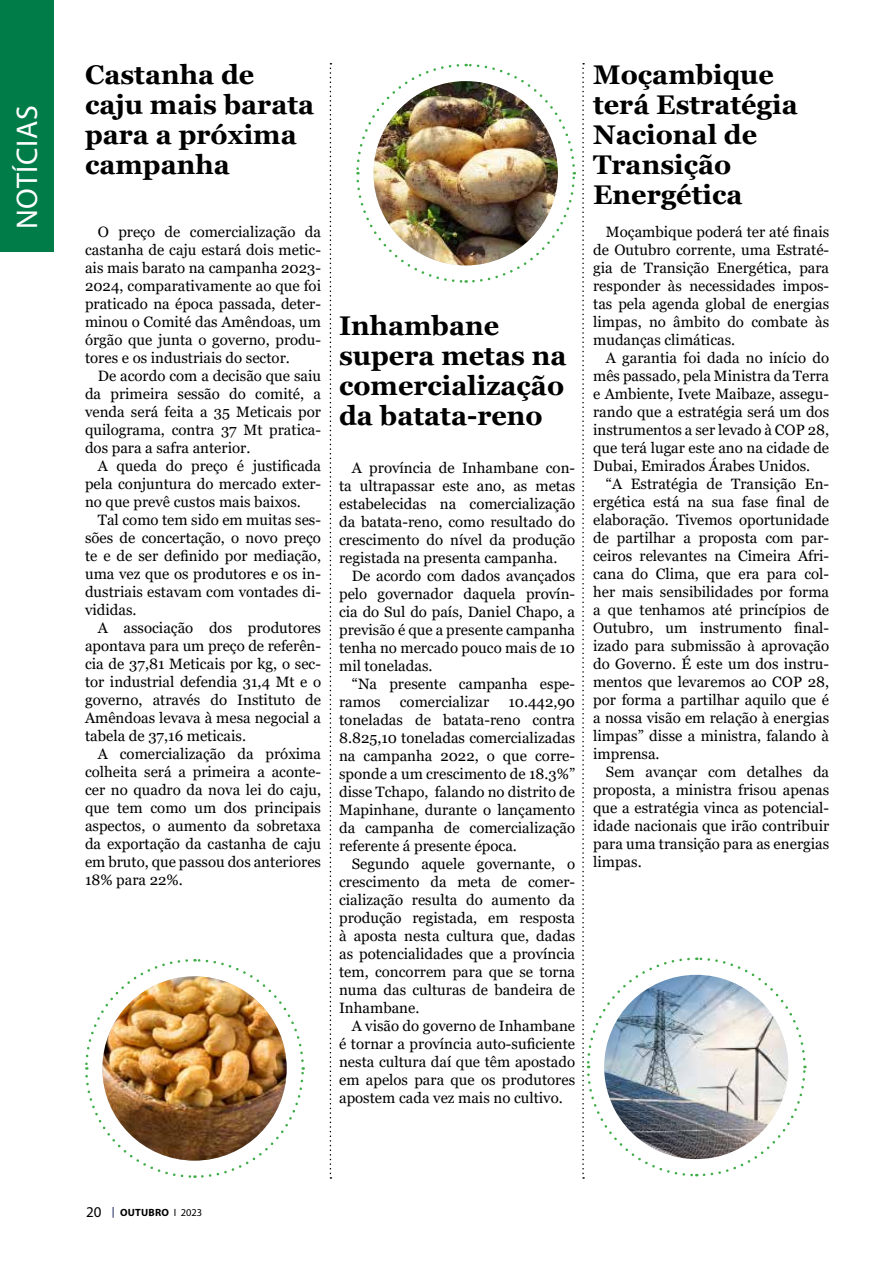
<style>
.page{position:relative;width:893px;height:1263px;background:#fff}
.page>*{position:absolute;margin:0;border:0;box-sizing:border-box;transform-origin:0 0}
.t1{font:30px "Myriad Pro";letter-spacing:.02em;color:#fff}
.t2{font:700 27px/30px "Georgia";color:#000}
.t3{font:15px/18px "Georgia";color:#000;text-align:justify}
.t4{font:700 10.5px "Myriad Pro";letter-spacing:.02em;color:#000}
.s1{font-weight:400;font-size:15px}
.s2{font-weight:400}
</style>
<div class="page">
<div style="left:0;top:0;width:53px;height:252px;background:#007c48"></div>
<svg style="left:85px;top:959px;width:220px;height:219px"></svg>
<svg style="left:356px;top:63px;width:220px;height:220px"></svg>
<img style="left:102px;top:976px;width:185px;height:184px;border-radius:92px">
<img style="left:373px;top:81px;width:185px;height:184px;border-radius:92px">
<svg style="left:330px;top:63px;width:1px;height:1116px"></svg>
<svg style="left:582px;top:63px;width:225px;height:1116px"></svg>
<h1 class="t1" style="left:9px;top:229px;width:125px;rotate:-90deg">NOTÍCIAS</h1>
<h2 class="t2" style="left:85px;top:60px;width:231px">Castanha de caju mais barata para a próxima campanha</h2>
<h2 class="t2" style="left:593px;top:60px;width:206px">Moçambique terá Estratégia<br>Nacional de<br>Transição<br>Energética</h2>
<p class="t3" style="left:85px;top:223px;width:238px;text-indent:13px">O preço de comercialização da castanha de caju estará dois metic&shy;ais mais barato na campanha 2023- 2024, comparativamente ao que foi praticado na época passada, deter&shy;minou o Comité das Amêndoas, um órgão que junta o governo, produ&shy;tores e os industriais do sector.</p>
<p class="t3" style="left:85px;top:367px;width:238px;text-indent:13px">De acordo com a decisão que saiu da primeira sessão do comité, a venda será feita a 35 Meticais por quilograma, contra 37 Mt pratica&shy;dos para a safra anterior.</p>
<p class="t3" style="left:85px;top:457px;width:238px;text-indent:13px">A queda do preço é justificada pela conjuntura do mercado exter&shy;no que prevê custos mais baixos.</p>
<p class="t3" style="left:85px;top:511px;width:238px;text-indent:13px">Tal como tem sido em muitas ses&shy;sões de concertação, o novo preço te e de ser definido por mediação, uma vez que os produtores e os in&shy;dustriais estavam com vontades di&shy;vididas.</p>
<p class="t3" style="left:85px;top:619px;width:238px;text-indent:13px">A associação dos produtores apontava para um preço de referên&shy;cia de 37,81 Meticais por kg, o sec&shy;tor industrial defendia 31,4 Mt e o governo, através do Instituto de Amêndoas levava à mesa negocial a tabela de 37,16 meticais.</p>
<p class="t3" style="left:85px;top:745px;width:238px;text-indent:13px">A comercialização da próxima colheita será a primeira a aconte&shy;cer no quadro da nova lei do caju, que tem como um dos principais aspectos, o aumento da sobretaxa da exportação da castanha de caju em bruto, que passou dos anteriores 18% para 22%.</p>
<h2 class="t2" style="left:339px;top:310px;width:229px">Inhambane supera metas na comercialização da batata-reno</h2>
<p class="t3" style="left:339px;top:459px;width:238px;text-indent:13px">A província de Inhambane con&shy;ta ultrapassar este ano, as metas estabelecidas na comercialização da batata-reno, como resultado do crescimento do nível da produção registada na presenta campanha.</p>
<p class="t3" style="left:339px;top:567px;width:238px;text-indent:13px">De acordo com dados avançados pelo governador daquela provín&shy;cia do Sul do país, Daniel Chapo, a previsão é que a presente campanha tenha no mercado pouco mais de 10 mil toneladas.</p>
<p class="t3" style="left:339px;top:675px;width:238px;text-indent:13px">“Na presente campanha espe&shy;ramos</p>
<p class="t3" style="left:400px;top:693px;width:91px">comercializar</p>
<p class="t3" style="left:339px;top:693px;width:238px;text-indent:169px">10.442,90 toneladas de batata-reno contra 8.825,10 toneladas comercializadas na campanha 2022, o que corre&shy;sponde a um crescimento de 18.3%” disse Tchapo, falando no distrito de Mapinhane, durante o lançamento da campanha de comercialização referente á presente época.</p>
<p class="t3" style="left:339px;top:855px;width:238px;text-indent:13px">Segundo aquele governante, o crescimento da meta de comer&shy;cialização resulta do aumento da produção registada, em resposta à aposta nesta cultura que, dadas as potencialidades que a província tem, concorrem para que se torna numa das culturas de bandeira de Inhambane.</p>
<p class="t3" style="left:339px;top:1017px;width:238px;text-indent:13px">A visão do governo de Inhambane é tornar a província auto-suficiente nesta cultura daí que têm apostado em apelos para que os produtores apostem cada vez mais no cultivo.</p>
<p class="t3" style="left:593px;top:223px;width:238px;text-indent:13px">Moçambique poderá ter até finais de Outubro corrente, uma Estraté&shy;gia de Transição Energética, para responder às necessidades impos&shy;tas pela agenda global de energias limpas, no âmbito do combate às mudanças climáticas.</p>
<p class="t3" style="left:593px;top:349px;width:238px;text-indent:13px">A garantia foi dada no início do mês passado, pela Ministra da Terra e Ambiente, Ivete Maibaze, assegu&shy;rando que a estratégia será um dos instrumentos a ser levado à COP 28, que terá lugar este ano na cidade de Dubai, Emirados Árabes Unidos.</p>
<p class="t3" style="left:593px;top:475px;width:238px;text-indent:13px">“A Estratégia de Transição En&shy;ergética está na sua fase final de elaboração. Tivemos oportunidade de partilhar a proposta com par&shy;ceiros relevantes na Cimeira Afri&shy;cana do Clima, que era para col&shy;her mais sensibilidades por forma a que tenhamos até princípios de Outubro, um instrumento final&shy;izado para submissão à aprovação do Governo. É este um dos instru&shy;mentos que levaremos ao COP 28, por forma a partilhar aquilo que é a nossa visão em relação à energias limpas” disse a ministra, falando à imprensa.</p>
<p class="t3" style="left:593px;top:763px;width:238px;text-indent:13px">Sem avançar com detalhes da proposta, a ministra frisou apenas que a estratégia vinca as potencial&shy;idade nacionais que irão contribuir para uma transição para as energias limpas.</p>
<p class="t4" style="left:86px;top:1205px;width:117px"><span class="s1">20</span> OUTUBRO <span class="s2">I 2023</span></p>
</div>
